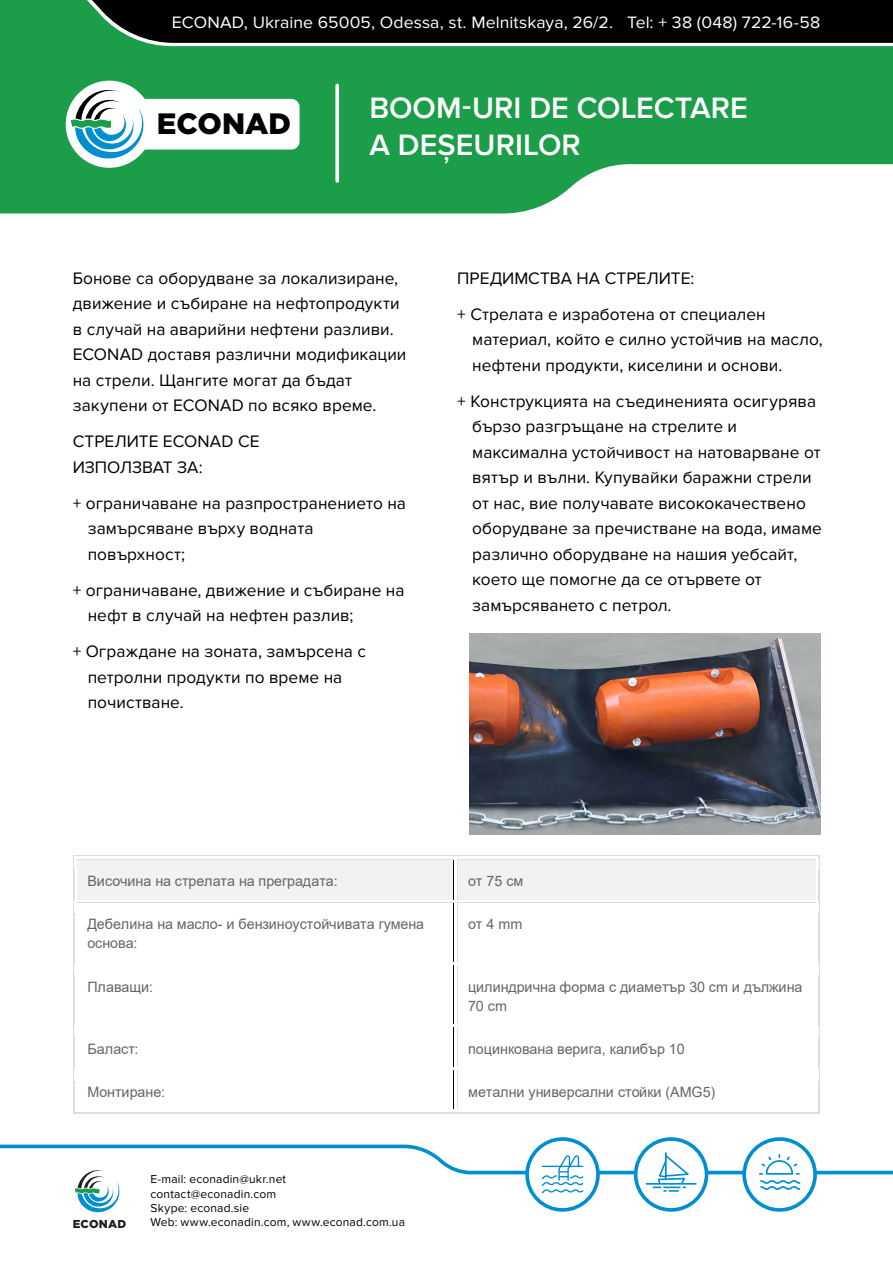
<style>
.page{position:relative;width:893px;height:1263px;background:#fff}
.page>*{position:absolute;margin:0;border:0;box-sizing:border-box;transform-origin:0 0}
.t1{font:600 30.6px/36.8px "Proxima Nova";color:#fff}
.t2{font:900 29.4px "Gotham Pro";color:#000}
.t3{font:17.25px/25.5px "Proxima Nova";letter-spacing:.005em;color:#000}
.t4{font:17.1px "Proxima Nova";letter-spacing:.005em;color:#fff}
.t5{font:14.4px/19px "Arial";letter-spacing:-.005em;color:#666}
.t6{font:12px/14.4px "Proxima Nova";letter-spacing:.015em;color:#000}
.t7{font:900 11.55px "Gotham Pro";letter-spacing:.025em;color:#231f20}
</style>
<div class="page">
<svg style="left:0;top:0;width:893px;height:213px;background:#2e894e"></svg>
<svg style="left:335px;top:85px;width:4px;height:96px"></svg>
<svg style="left:0;top:1144px;width:893px;height:46px"></svg>
<svg style="left:525px;top:1137px;width:75px;height:75px"></svg>
<svg style="left:634px;top:1137px;width:74px;height:75px"></svg>
<svg style="left:742px;top:1137px;width:75px;height:75px"></svg>
<svg style="left:75px;top:1167px;width:48px;height:46px"></svg>
<div style="left:66px;top:81px;width:87px;height:87px;background:#fff;border-radius:50%"></div>
<svg style="left:71px;top:85px;width:229px;height:76px"></svg>
<img style="left:469px;top:634px;width:351px;height:200px">
<div style="left:76px;top:860px;width:378px;height:39px;background:#f2f2f2"></div>
<div style="left:457px;top:860px;width:359px;height:39px;background:#f2f2f2"></div>
<hr style="left:74px;top:855px;width:381px;height:1px;background:#ddd">
<hr style="left:456px;top:855px;width:362px;height:1px;background:#ddd">
<hr style="left:76px;top:859px;width:378px;height:1px;background:#ddd">
<svg style="left:73px;top:855px;width:1px;height:15px"></svg>
<hr style="left:76px;top:899px;width:378px;height:1px;background:#000">
<hr style="left:76px;top:860px;width:1px;height:39px;background:#000">
<hr style="left:73px;top:870px;width:1px;height:31px;background:#ddd">
<hr style="left:457px;top:859px;width:359px;height:1px;background:#ddd">
<hr style="left:456px;top:899px;width:360px;height:1px;background:#000">
<hr style="left:456px;top:860px;width:1px;height:39px;background:#ddd">
<hr style="left:818px;top:870px;width:1px;height:31px;background:#ddd">
<hr style="left:76px;top:902px;width:378px;height:1px;background:#ddd">
<svg style="left:73px;top:899px;width:4px;height:15px"></svg>
<hr style="left:74px;top:901px;width:381px;height:1px;background:#fff">
<hr style="left:76px;top:961px;width:378px;height:1px;background:#000">
<hr style="left:76px;top:903px;width:1px;height:58px;background:#000">
<hr style="left:74px;top:903px;width:2px;height:58px;background:#fff">
<hr style="left:73px;top:914px;width:1px;height:49px;background:#ddd">
<hr style="left:457px;top:902px;width:359px;height:1px;background:#ddd">
<hr style="left:456px;top:961px;width:360px;height:1px;background:#000">
<hr style="left:456px;top:903px;width:1px;height:58px;background:#ddd">
<hr style="left:818px;top:914px;width:1px;height:49px;background:#ddd">
<hr style="left:76px;top:964px;width:378px;height:1px;background:#ddd">
<svg style="left:73px;top:961px;width:4px;height:15px"></svg>
<hr style="left:74px;top:963px;width:381px;height:1px;background:#fff">
<hr style="left:76px;top:1023px;width:378px;height:1px;background:#000">
<hr style="left:76px;top:965px;width:1px;height:58px;background:#000">
<hr style="left:74px;top:965px;width:2px;height:58px;background:#fff">
<hr style="left:73px;top:976px;width:1px;height:49px;background:#ddd">
<hr style="left:457px;top:964px;width:359px;height:1px;background:#ddd">
<hr style="left:456px;top:1023px;width:360px;height:1px;background:#000">
<hr style="left:456px;top:965px;width:1px;height:58px;background:#ddd">
<hr style="left:818px;top:976px;width:1px;height:49px;background:#ddd">
<hr style="left:76px;top:1026px;width:378px;height:1px;background:#ddd">
<svg style="left:73px;top:1023px;width:4px;height:15px"></svg>
<hr style="left:74px;top:1025px;width:381px;height:1px;background:#fff">
<hr style="left:76px;top:1027px;width:1px;height:40px;background:#000">
<hr style="left:74px;top:1027px;width:2px;height:40px;background:#fff">
<hr style="left:73px;top:1038px;width:1px;height:30px;background:#ddd">
<hr style="left:457px;top:1026px;width:359px;height:1px;background:#ddd">
<hr style="left:456px;top:1027px;width:1px;height:40px;background:#ddd">
<hr style="left:818px;top:1038px;width:1px;height:30px;background:#ddd">
<hr style="left:76px;top:1069px;width:378px;height:1px;background:#ddd">
<svg style="left:73px;top:1067px;width:4px;height:14px"></svg>
<hr style="left:74px;top:1068px;width:381px;height:1px;background:#fff">
<hr style="left:76px;top:1109px;width:378px;height:1px;background:#000">
<hr style="left:76px;top:1070px;width:1px;height:39px;background:#000">
<hr style="left:74px;top:1070px;width:2px;height:39px;background:#fff">
<hr style="left:73px;top:1081px;width:1px;height:31px;background:#ddd">
<hr style="left:74px;top:1112px;width:381px;height:1px;background:#ddd">
<hr style="left:457px;top:1069px;width:359px;height:1px;background:#ddd">
<hr style="left:456px;top:1109px;width:360px;height:1px;background:#000">
<hr style="left:456px;top:1070px;width:1px;height:39px;background:#ddd">
<hr style="left:456px;top:1112px;width:362px;height:1px;background:#ddd">
<hr style="left:818px;top:1081px;width:1px;height:31px;background:#ddd">
<p class="t4" style="left:172px;top:12px;width:650px">ECONAD, Ukraine 65005, Odessa, st. Melnitskaya, 26/2. Tel: + 38 (048) 722-16-58</p>
<h2 class="t2" style="left:157px;top:107px;width:136px">ECONAD</h2>
<h1 class="t1" style="left:369px;top:90px;width:380px">BOOM-URI DE COLECTARE<br>A DEȘEURILOR</h1>
<p class="t3" style="left:73px;top:265px;width:335px">Бонове са оборудване за локализиране, движение и събиране на нефтопродукти в случай на аварийни нефтени разливи.<br>ECONAD доставя различни модификации на стрели. Щангите могат да бъдат закупени от ECONAD по всяко време.</p>
<p class="t3" style="left:73px;top:429px;width:188px">СТРЕЛИТЕ ECONAD СЕ<br>ИЗПОЛЗВАТ ЗА:</p>
<p class="t3" style="left:88px;top:490px;width:320px;text-indent:-15px">+ ограничаване на разпространението на замърсяване върху водната повърхност;</p>
<p class="t3" style="left:88px;top:577px;width:318px;text-indent:-15px">+ ограничаване, движение и събиране на нефт в случай на нефтен разлив;</p>
<p class="t3" style="left:88px;top:639px;width:280px;text-indent:-15px">+ Ограждане на зоната, замърсена с петролни продукти по време на почистване.</p>
<p class="t3" style="left:457px;top:260px;width:310px;line-height:36px">ПРЕДИМСТВА НА СТРЕЛИТЕ:<br>+ Стрелата е изработена от специален</p>
<p class="t3" style="left:472px;top:327px;width:352px">материал, който е силно устойчив на масло, нефтени продукти, киселини и основи.</p>
<p class="t3" style="left:472px;top:388px;width:351px;text-indent:-15px">+ Конструкцията на съединенията осигурява бързо разгръщане на стрелите и максимална устойчивост на натоварване от вятър и вълни. Купувайки баражни стрели от нас, вие получавате висококачествено оборудване за пречистване на вода, имаме различно оборудване на нашия уебсайт, което ще помогне да се отървете от замърсяването с петрол.</p>
<p class="t5" style="left:87px;top:872px;width:252px">Височина на стрелата на преградата:</p>
<p class="t5" style="left:468px;top:872px;width:57px">от 75 см</p>
<p class="t5" style="left:87px;top:915px;width:338px">Дебелина на масло- и бензиноустойчивата гумена основа:</p>
<p class="t5" style="left:468px;top:915px;width:56px">от 4 mm</p>
<p class="t5" style="left:87px;top:977px;width:67px">Плаващи:</p>
<p class="t5" style="left:468px;top:977px;width:336px;line-height:19.5px">цилиндрична форма с диаметър 30 cm и дължина<br>70 cm</p>
<p class="t5" style="left:87px;top:1039px;width:53px">Баласт:</p>
<p class="t5" style="left:468px;top:1039px;width:218px">поцинкована верига, калибър 10</p>
<p class="t5" style="left:87px;top:1082px;width:79px">Монтиране:</p>
<p class="t5" style="left:468px;top:1082px;width:249px">метални универсални стойки (AMG5)</p>
<p class="t6" style="left:150px;top:1172px;width:137px">E-mail: econadin@ukr.net contact@econadin.com<br>Skype: econad.sie</p>
<p class="t7" style="left:73px;top:1217px;width:55px">ECONAD</p>
<p class="t6" style="left:150px;top:1215px;width:256px">Web: www.econadin.com, www.econad.com.ua</p>
</div>
